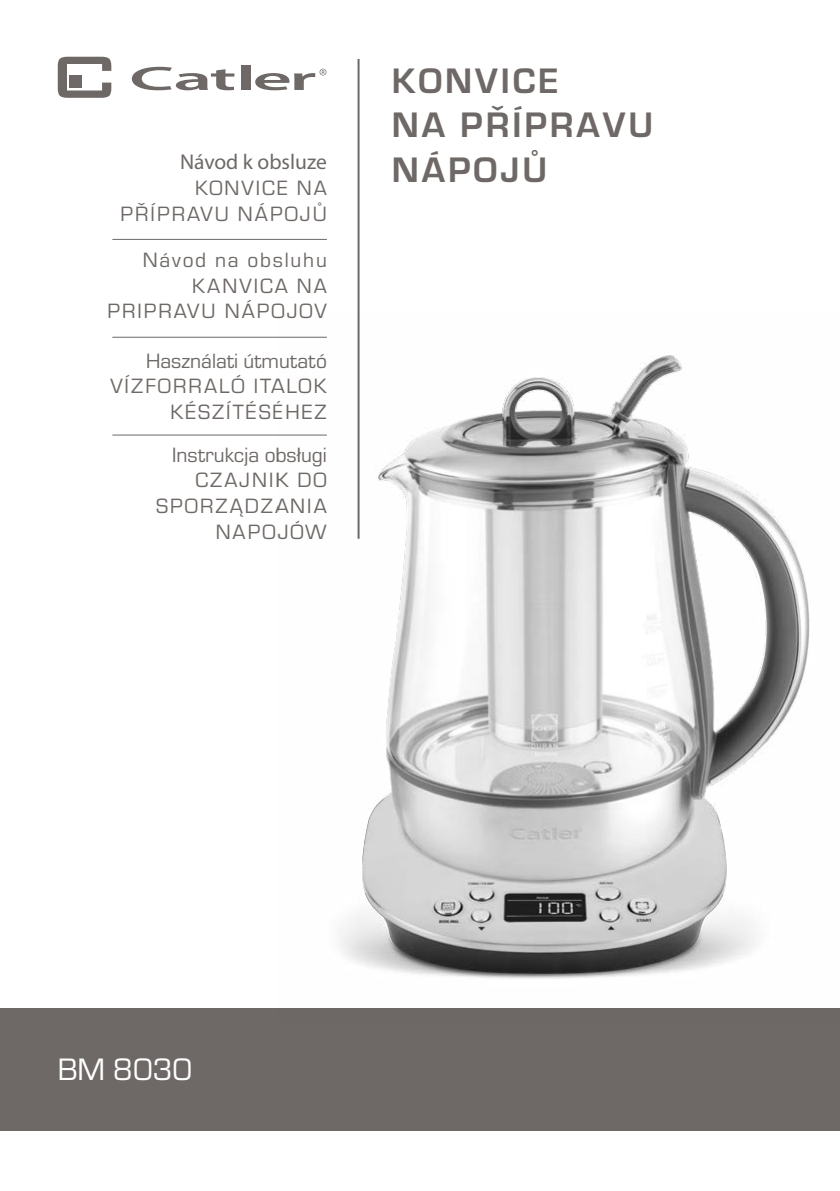
<style>
.page{position:relative;width:840px;height:1191px;background:#fff}
.page>*{position:absolute;margin:0;border:0;box-sizing:border-box;transform-origin:0 0}
.t1{font:700 36.8px/44px "Eurostile TOT";letter-spacing:.08em;color:#6e6966}
.t2{font:32.2px "Eurostile TOT";color:#fff}
.t3{font:21.4px/25.8px "Eurostile TOT";letter-spacing:.095em;color:#6e6966;text-align:right}
.t4{font:21.4px "Myriad Pro";color:#6e6966}
</style>
<div class="page">
<div style="left:0;top:1008px;width:839px;height:122px;background:#6e6966"></div>
<svg style="left:132px;top:67px;width:102px;height:23px"></svg>
<div style="left:241px;top:66px;width:9px;height:24px;background:#6e6966"></div>
<svg style="left:58px;top:57px;width:53px;height:41px"></svg>
<div style="left:70px;top:75px;width:12px;height:13px;background:#6e6966"></div>
<svg style="left:255px;top:69px;width:71px;height:21px"></svg>
<hr style="left:357px;top:59px;width:2px;height:480px;background:#6e6966">
<hr style="left:112px;top:239px;width:215px;height:1px;background:#6e6966">
<hr style="left:112px;top:337px;width:215px;height:1px;background:#6e6966">
<hr style="left:112px;top:434px;width:215px;height:1px;background:#6e6966">
<img style="left:278px;top:314px;width:532px;height:665px">
<h1 class="t1" style="left:391px;top:60px;width:263px">KONVICE<br>NA PŘÍPRAVU</h1>
<p class="t4" style="left:180px;top:149px;width:148px">Návod k obsluze</p>
<h1 class="t1" style="left:391px;top:148px;width:157px">NÁPOJŮ</h1>
<p class="t3" style="left:120px;top:175px;width:207px">KONVICE NA<br>PŘÍPRAVU NÁPOJŮ</p>
<p class="t3" style="left:107px;top:247px;width:221px">NÁVOD NA OBSLUHU<br>KANVICA NA<br>PRIPRAVU NÁPOJOV</p>
<p class="t3" style="left:110px;top:348px;width:218px">HASZNÁLATI ÚTMUTATÓ<br>VÍZFORRALÓ ITALOK<br>KÉSZÍTÉSÉHEZ</p>
<p class="t3" style="left:156px;top:442px;width:172px">INSTRUKCJA OBSŁUGI<br>CZAJNIK DO<br>SPORZĄDZANIA<br>NAPOJÓW</p>
<h2 class="t2" style="left:58px;top:1052px;width:136px">BM 8030</h2>
</div>
